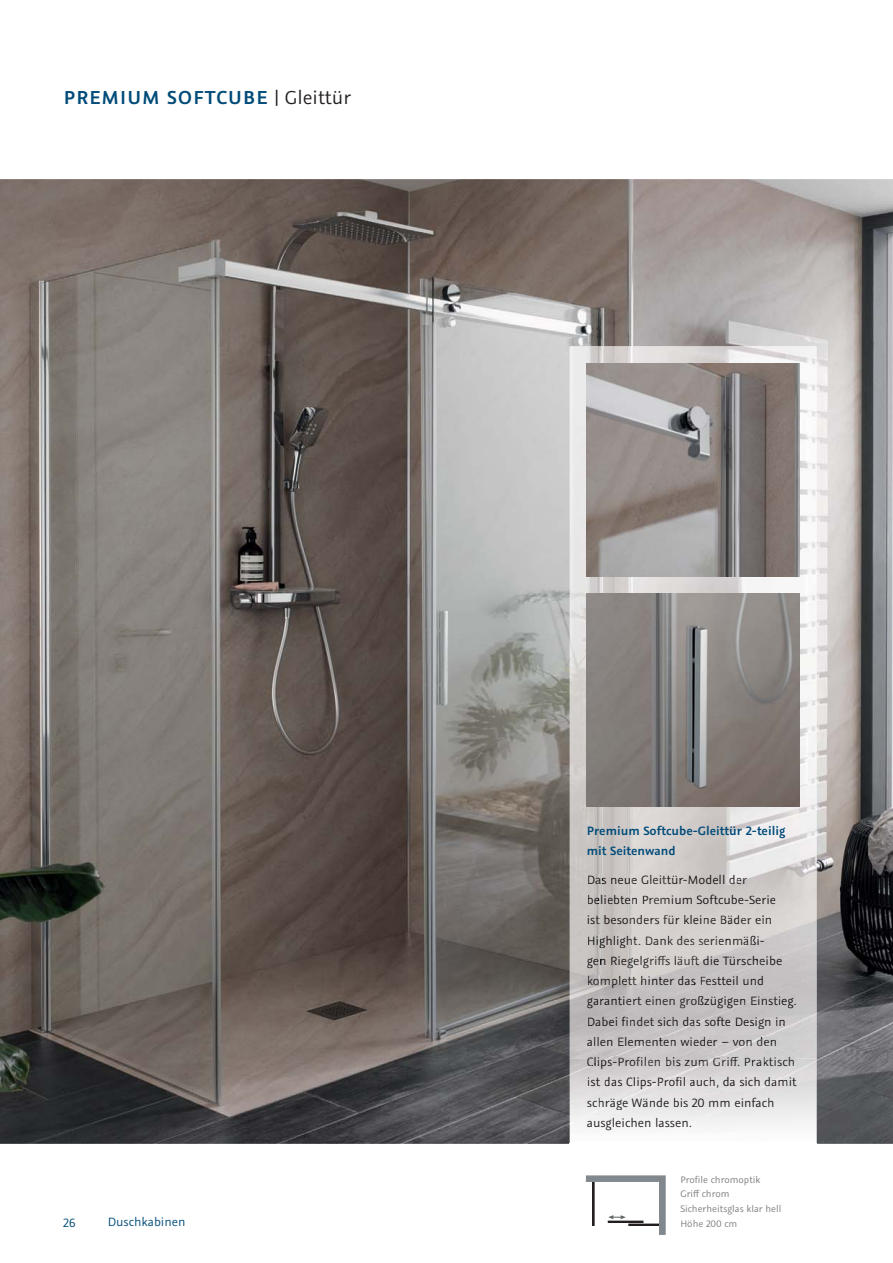
<style>
.page{position:relative;width:893px;height:1263px;background:#fff}
.page>*{position:absolute;margin:0;border:0;box-sizing:border-box;transform-origin:0 0}
.t1{font:600 21px "Graublau Sans";letter-spacing:.06em;color:#004b79}
.t2{font:13.5px/20.2px "Graublau Sans";color:#171315}
.t3{font:600 13.5px/20.2px "Graublau Sans";color:#004b79}
.t4{font:13.5px "Graublau Sans";color:#004b79}
.t5{font:10.5px/14.9px "Graublau Sans";color:#7a7c7f}
.s1{font-weight:400;color:#231f20}
.s2{color:#181414}
.s3{color:#161113}
.s4{color:#191414}
.s5{color:#191415}
.s6{color:#1b1617}
.s7{color:#1a1616}
.s8{color:#1a1516}
.s9{color:#181314}
.s10{color:#1d191b}
.s11{color:#1d1a1b}
.s12{color:#1a1617}
.s13{color:#1a1515}
.s14{color:#181415}
.s15{color:#191516}
.s16{color:#171314}
.s17{color:#1a1517}
.s18{color:#1a1618}
.s19{color:#181313}
.s20{color:#191314}
.s21{color:#1b1718}
.s22{color:#151012}
.s23{color:#191517}
.s24{color:#161214}
.s25{color:#171215}
.s26{color:#151113}
.s27{color:#161114}
.s28{color:#171416}
.s29{color:#181416}
.s30{color:#171316}
.s31{color:#181517}
.s32{color:#191617}
.s33{color:#181516}
.s34{color:#1c1719}
.s35{color:#1c1819}
.s36{color:#1c181a}
.s37{color:#1b1719}
.s38{color:#1d191a}
.s39{color:#1f1b1c}
.s40{color:#1e1a1b}
.s41{color:#1f1c1d}
.s42{color:#201c1d}
.s43{color:#1e1a1c}
.s44{color:#211d1e}
.s45{color:#211c1d}
</style>
<div class="page">
<img style="left:0;top:179px;width:893px;height:965px">
<svg style="left:586px;top:1175px;width:80px;height:60px"></svg>
<div style="left:608px;top:1221px;width:35px;height:2px;border:1px solid #231f20"></div>
<img style="left:570px;top:346px;width:246px;height:712px">
<img style="left:816px;top:1091px;width:1px;height:53px">
<img style="left:570px;top:1058px;width:246px;height:86px">
<img style="left:587px;top:363px;width:212px;height:213px">
<img style="left:587px;top:593px;width:212px;height:213px">
<img style="left:588px;top:875px;width:159px;height:9px">
<img style="left:588px;top:895px;width:188px;height:9px">
<img style="left:588px;top:915px;width:184px;height:10px">
<img style="left:588px;top:935px;width:171px;height:13px">
<img style="left:587px;top:956px;width:195px;height:12px">
<img style="left:588px;top:976px;width:176px;height:12px">
<img style="left:587px;top:996px;width:209px;height:13px">
<img style="left:588px;top:1016px;width:198px;height:13px">
<div style="left:587px;top:1037px;width:190px;height:9px;background:#cac6c7"></div>
<img style="left:587px;top:1057px;width:208px;height:12px">
<div style="left:588px;top:1077px;width:209px;height:12px;background:#dfdcdd"></div>
<div style="left:587px;top:1097px;width:187px;height:13px;background:#e8e6e6"></div>
<img style="left:587px;top:1118px;width:104px;height:12px">
<h1 class="t1" style="left:64px;top:89px;width:289px">PREMIUM SOFTCUBE <span class="s1">| Gleittür</span></h1>
<p class="t4" style="left:63px;top:1217px;width:14px">26</p>
<p class="t4" style="left:108px;top:1216px;width:79px">Duschkabinen</p>
<p class="t3" style="left:587px;top:822px;width:200px">Premium Softcube-Gleittür 2-teilig mit Seitenwand</p>
<p class="t2" style="left:587px;top:870px;width:211px"><span class="s2">Da</span><span class="s3">s</span> <span class="s4">ne</span><span class="s5">ue</span> <span class="s6">G</span><span class="s7">le</span><span class="s8">ittür-</span><span class="s5">Mo</span><span class="s9">dell</span> <span class="s10">d</span><span class="s11">er </span><span class="s2">be</span><span class="s12">l</span><span class="s9">ieb</span><span class="s4">te</span><span class="s6">n</span> <span class="s7">Prem</span><span class="s8">iu</span><span class="s13">m</span> <span class="s5">So</span><span class="s14">ft</span><span class="s5">cu</span><span class="s15">be-Serie<br></span><span class="s9">is</span><span class="s16">t</span> <span class="s9">be</span><span class="s4">so</span>nd<span class="s7">ers fü</span><span class="s8">r</span> <span class="s15">kl</span><span class="s5">ei</span><span class="s8">ne</span> <span class="s17">B</span><span class="s12">äder ein </span><span class="s2">Hi</span><span class="s9">ghli</span><span class="s5">gh</span><span class="s7">t.</span> <span class="s6">D</span><span class="s7">an</span><span class="s8">k des se</span><span class="s12">rienmäßi</span>-<br><span class="s9">ge</span><span class="s18">n</span> <span class="s19">Ri</span><span class="s20">eg</span><span class="s6">elg</span><span class="s7">r</span><span class="s8">iffs lä</span><span class="s14">uf</span><span class="s7">t</span> <span class="s12">di</span>e Türscheibe <span class="s3">ko</span><span class="s21">m</span><span class="s22">p</span><span class="s20">le</span>tt <span class="s8">h</span>inter das Fest<span class="s23">t</span>eil und <span class="s3">garant</span><span class="s24">ie</span>rt ein<span class="s25">en</span> großzügigen Ein<span class="s24">st</span>ieg.<br><span class="s26">Da</span><span class="s27">bei</span> <span class="s24">fi</span><span class="s25">nd</span><span class="s24">et sich da</span>s <span class="s28">so</span><span class="s24">ft</span><span class="s28">e</span> De<span class="s29">sign in </span>allen <span class="s24">E</span>l<span class="s30">em</span>ente<span class="s30">n</span> <span class="s28">wi</span><span class="s30">eder</span> <span class="s29">– von d</span><span class="s31">en </span>Cli<span class="s29">p</span><span class="s21">s-</span><span class="s24">P</span><span class="s29">rof</span>il<span class="s29">en</span> bi<span class="s30">s</span> <span class="s29">zum</span> <span class="s23">G</span><span class="s29">ri</span><span class="s32">ff.</span> <span class="s31">P</span><span class="s23">ra</span><span class="s31">kt</span><span class="s33">is</span><span class="s18">ch </span><span class="s34">is</span><span class="s35">t</span> <span class="s36">da</span><span class="s37">s</span> <span class="s36">Clips-Profil auch, d</span><span class="s38">a</span> <span class="s36">sich</span> <span class="s38">dam</span><span class="s36">it </span><span class="s39">sc</span><span class="s40">h</span><span class="s39">r</span><span class="s41">äg</span><span class="s42">e</span> <span class="s43">Wä</span><span class="s39">nde</span> <span class="s40">bi</span><span class="s39">s</span> <span class="s40">20 mm</span> <span class="s39">einf</span><span class="s40">ach </span><span class="s44">ausg</span><span class="s45">le</span><span class="s44">ichen</span> <span class="s45">la</span><span class="s44">ssen.</span></p>
<p class="t5" style="left:680px;top:1173px;width:103px">Profile chromoptik<br>Griff chrom<br>Sicherheitsglas klar hell<br>Höhe 200 cm</p>
</div>
